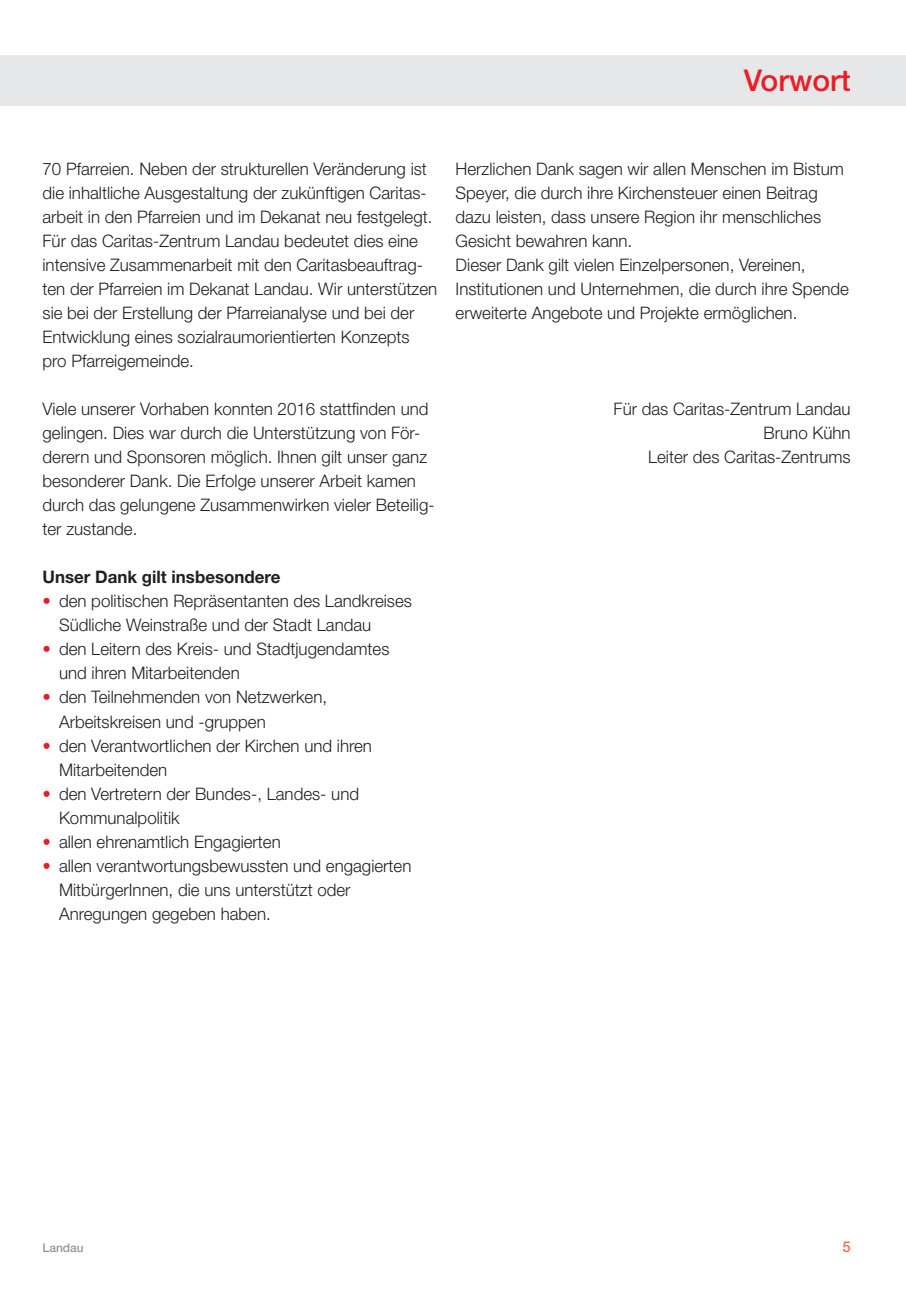
<style>
.page{position:relative;width:906px;height:1289px;background:#fff}
.page>*{position:absolute;margin:0;border:0;box-sizing:border-box;transform-origin:0 0}
.t1{font:500 30px "Helvetica Neue";color:#ed1c24}
.t2{font:300 17.25px/24px "Helvetica Neue";color:#231f20}
.t3{font:700 17.25px "Helvetica Neue";color:#231f20}
.t4{font:500 15px "Helvetica Neue";color:#f37052}
.t5{font:500 12px "Helvetica Neue";color:#939598}
.s1{color:#ed1c24}
</style>
<div class="page">
<div style="left:0;top:55px;width:906px;height:50px;background:#e6e7e8"></div>
<h1 class="t1" style="left:744px;top:70px;width:108px">Vorwort</h1>
<p class="t2" style="left:43px;top:159px;width:396px">70 Pfarreien. Neben der strukturellen Veränderung ist die inhaltliche Ausgestaltung der zukünftigen Caritas&shy;arbeit in den Pfarreien und im Dekanat neu festgelegt.<br>Für das Caritas-Zentrum Landau bedeutet dies eine intensive Zusammenarbeit mit den Caritasbeauftrag&shy;ten der Pfarreien im Dekanat Landau. Wir unterstützen sie bei der Erstellung der Pfarreianalyse und bei der Entwicklung eines sozialraumorientierten Konzepts pro Pfarreigemeinde.</p>
<p class="t2" style="left:43px;top:399px;width:394px">Viele unserer Vorhaben konnten 2016 stattfinden und gelingen. Dies war durch die Unterstützung von För&shy;derern und Sponsoren möglich. Ihnen gilt unser ganz besonderer Dank. Die Erfolge unserer Arbeit kamen durch das gelungene Zusammenwirken vieler Beteilig&shy;ter zustande.</p>
<p class="t3" style="left:43px;top:571px;width:239px">Unser Dank gilt insbesondere</p>
<p class="t2" style="left:59px;top:591px;width:354px;text-indent:-16px"><span class="s1">•</span> den politischen Repräsentanten des Landkreises<br>Südliche Weinstraße und der Stadt Landau</p>
<p class="t2" style="left:59px;top:639px;width:332px;text-indent:-16px"><span class="s1">•</span> den Leitern des Kreis- und Stadtjugendamtes und ihren Mitarbeitenden</p>
<p class="t2" style="left:59px;top:687px;width:270px;text-indent:-16px"><span class="s1">•</span> den Teilnehmenden von Netzwerken,<br>Arbeitskreisen und -gruppen</p>
<p class="t2" style="left:59px;top:735px;width:314px;text-indent:-16px"><span class="s1">•</span> den Verantwortlichen der Kirchen und ihren<br>Mitarbeitenden</p>
<p class="t2" style="left:59px;top:783px;width:301px;text-indent:-16px"><span class="s1">•</span> den Vertretern der Bundes-, Landes- und<br>Kommunalpolitik</p>
<p class="t2" style="left:43px;top:831px;width:240px"><span class="s1">•</span> allen ehrenamtlich Engagierten</p>
<p class="t2" style="left:59px;top:855px;width:354px;text-indent:-16px"><span class="s1">•</span> allen verantwortungsbewussten und engagierten<br>MitbürgerInnen, die uns unterstützt oder<br>Anregungen gegeben haben.</p>
<p class="t2" style="left:455px;top:159px;width:395px">Herzlichen Dank sagen wir allen Menschen im Bistum Speyer, die durch ihre Kirchensteuer einen Beitrag dazu leisten, dass unsere Region ihr menschliches Gesicht bewahren kann.<br>Dieser Dank gilt vielen Einzelpersonen, Vereinen, Institutionen und Unternehmen, die durch ihre Spende erweiterte Angebote und Projekte ermöglichen.</p>
<p class="t2" style="left:613px;top:399px;width:239px;text-align:right">Für das Caritas-Zentrum Landau<br>Bruno Kühn<br>Leiter des Caritas-Zentrums</p>
<p class="t5" style="left:43px;top:1243px;width:43px">Landau</p>
<p class="t4" style="left:842px;top:1241px;width:10px">5</p>
</div>
